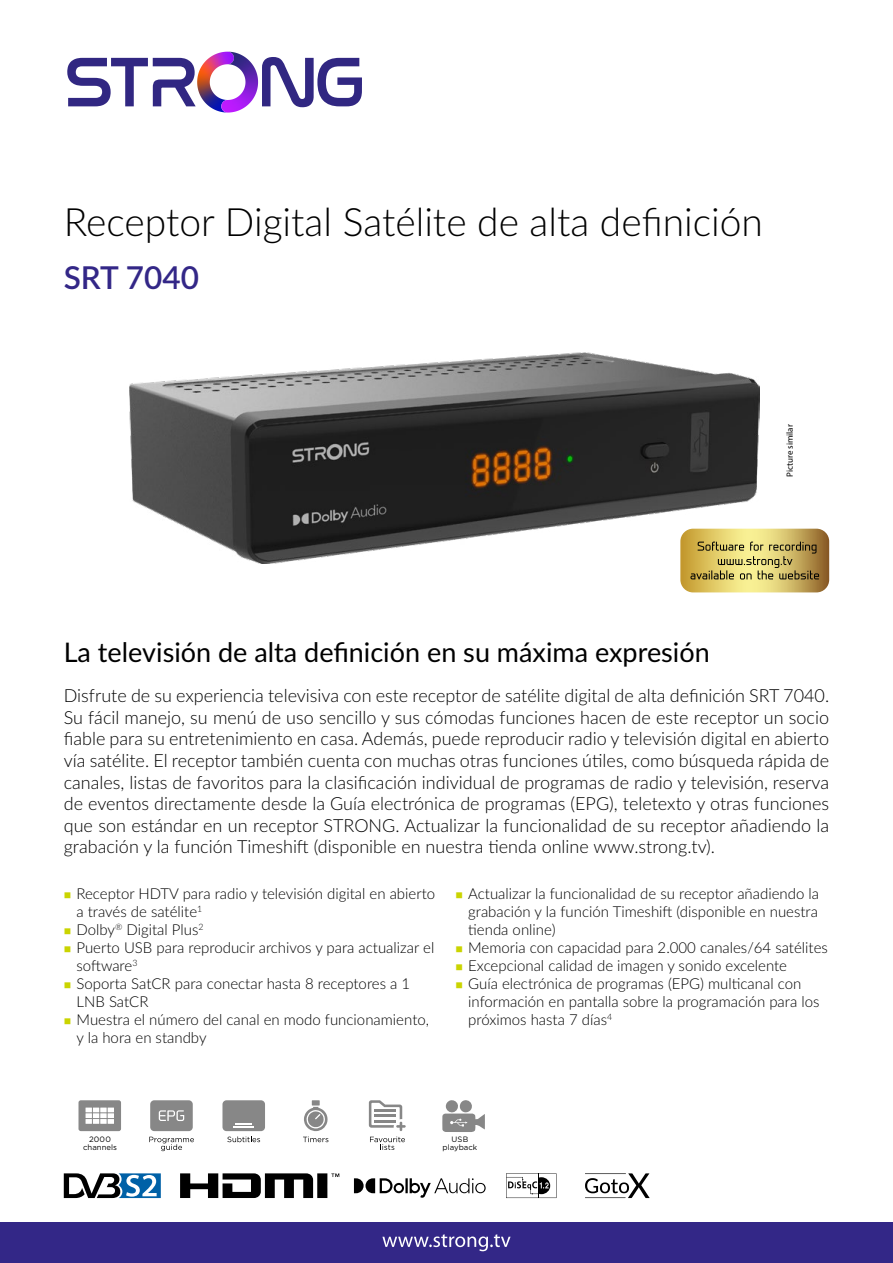
<style>
.page{position:relative;width:893px;height:1263px;background:#fff}
.page>*{position:absolute;margin:0;border:0;box-sizing:border-box;transform-origin:0 0}
.t1{font:300 39px "Lato";color:#000}
.t2{font:600 31.5px "Lato";color:#332787}
.t3{font:27px "Lato";color:#000}
.t4{font:300 18px/21.6px "Lato";color:#000;text-align:justify}
.t5{font:300 15px/18px "Lato";color:#000}
.t6{font:9px "Myriad Pro";color:#000}
.t7{font:7.8px/7.8px "Gotham";letter-spacing:.005em;color:#000;text-align:center}
</style>
<div class="page">
<div style="left:0;top:1222px;width:893px;height:41px;background:#332787"></div>
<svg style="left:382px;top:1234px;width:129px;height:17px"></svg>
<svg style="left:262px;top:57px;width:100px;height:50px"></svg>
<svg style="left:67px;top:52px;width:178px;height:61px"></svg>
<svg style="left:369px;top:1100px;width:37px;height:50px"></svg>
<hr style="left:374px;top:1114px;width:22px;height:3px;background:#878787">
<hr style="left:374px;top:1109px;width:22px;height:3px;background:#878787">
<hr style="left:374px;top:1120px;width:22px;height:2px;background:#878787">
<svg style="left:303px;top:1100px;width:25px;height:42px"></svg>
<svg style="left:227px;top:1136px;width:33px;height:6px"></svg>
<div style="left:222px;top:1100px;width:43px;height:31px;background:#878787;border-radius:4px"></div>
<svg style="left:236px;top:1123px;width:16px;height:2px"></svg>
<hr style="left:234px;top:1126px;width:20px;height:2px;background:#fff">
<div style="left:150px;top:1100px;width:43px;height:31px;background:#878787;border-radius:4px"></div>
<svg style="left:159px;top:1110px;width:25px;height:11px"></svg>
<svg style="left:149px;top:1137px;width:45px;height:14px"></svg>
<svg style="left:78px;top:1100px;width:43px;height:31px"></svg>
<svg style="left:442px;top:1100px;width:43px;height:32px"></svg>
<svg style="left:64px;top:1173px;width:97px;height:25px"></svg>
<svg style="left:506px;top:1173px;width:50px;height:25px"></svg>
<svg style="left:585px;top:1173px;width:65px;height:25px"></svg>
<hr style="left:585px;top:1173px;width:41px;height:1px;background:#000">
<hr style="left:585px;top:1197px;width:41px;height:1px;background:#000">
<svg style="left:354px;top:1178px;width:132px;height:20px"></svg>
<svg style="left:180px;top:1173px;width:159px;height:25px"></svg>
<img style="left:129px;top:353px;width:630px;height:210px">
<svg style="left:680px;top:529px;width:149px;height:63px;background:#c4ae5f"></svg>
<h1 class="t1" style="left:64px;top:195px;width:701px">Receptor Digital Satélite de alta definición</h1>
<h2 class="t2" style="left:64px;top:255px;width:137px">SRT 7040</h2>
<p class="t6" style="left:784px;top:477px;width:54px;rotate:-90deg">Picture similar</p>
<h3 class="t3" style="left:64px;top:633px;width:647px">La televisión de alta definición en su máxima expresión</h3>
<p class="t4" style="left:64px;top:684px;width:767px">Disfrute de su experiencia televisiva con este receptor de satélite digital de alta definición SRT 7040.<br>Su fácil manejo, su menú de uso sencillo y sus cómodas funciones hacen de este receptor un socio fiable para su entretenimiento en casa. Además, puede reproducir radio y televisión digital en abierto vía satélite. El receptor también cuenta con muchas otras funciones útiles, como búsqueda rápida de canales, listas de favoritos para la clasificación individual de programas de radio y televisión, reserva de eventos directamente desde la Guía electrónica de programas (EPG), teletexto y otras funciones que son estándar en un receptor STRONG. Actualizar la funcionalidad de su receptor añadiendo la grabación y la función Timeshift (disponible en nuestra tienda online www.strong.tv).</p>
<p class="t5" style="left:77px;top:884px;width:360px">Receptor HDTV para radio y televisión digital en abierto a través de satélite<sup>1<br></sup>Dolby<sup>®</sup> Digital Plus<sup>2<br></sup>Puerto USB para reproducir archivos y para actualizar el software<sup>3<br></sup>Soporta SatCR para conectar hasta 8 receptores a 1<br>LNB SatCR<br>Muestra el número del canal en modo funcionamiento, y la hora en standby</p>
<p class="t5" style="left:468px;top:884px;width:361px">Actualizar la funcionalidad de su receptor añadiendo la grabación y la función Timeshift (disponible en nuestra tienda online)<br>Memoria con capacidad para 2.000 canales/64 satélites Excepcional calidad de imagen y sonido excelente<br>Guía electrónica de programas (EPG) multicanal con información en pantalla sobre la programación para los próximos hasta 7 días<sup>4</sup></p>
<p class="t7" style="left:83px;top:1135px;width:36px">2000 channels</p>
<p class="t7" style="left:443px;top:1135px;width:36px">USB playback</p>
</div>
